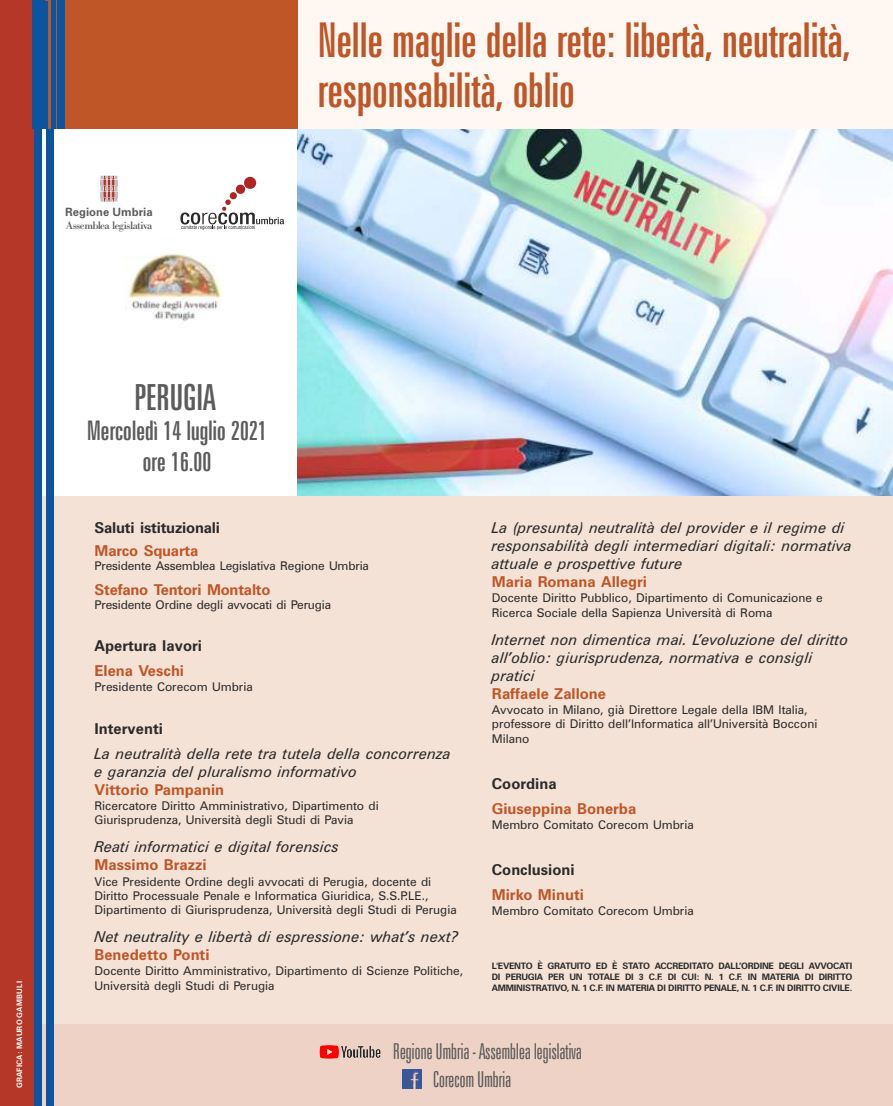
<style>
.page{position:relative;width:893px;height:1106px;background:#fff}
.page>*{position:absolute;margin:0;border:0;box-sizing:border-box;transform-origin:0 0}
.t1{font:extra-condensed 48px/49.9px "Zurich BT";letter-spacing:-.02em;color:#bf5627}
.t2{font:extra-condensed 36px "Zurich BT";letter-spacing:-.02em;color:#5b5b5b}
.t3{font:extra-condensed 27px/31.2px "Zurich BT";letter-spacing:-.02em;color:#5b5b5b;text-align:center}
.t4{font:300 extra-condensed 21.9px/28.3px "Zurich BT";letter-spacing:-.02em;color:#5b5b5b}
.t5{font:italic 15px/18px "Zurich BT";color:#2b2a29}
.t6{font:700 15px "Zurich BT";color:#bf5627}
.t7{font:700 15px "Zurich BT";color:#2b2a29}
.t8{font:12px/14.4px "Zurich BT";color:#2b2a29}
.t9{font:700 11.4px "Zurich BT";letter-spacing:.01em;color:#5b5b5b}
.t10{font:11.1px "Bodoni BT";letter-spacing:-.06em;color:#5b5b5b}
.t11{font:700 8.85px/10.6px "Zurich BT";letter-spacing:-.03em;color:#2b2a29;text-align:justify}
.t12{font:700 7.5px "Zurich BT";letter-spacing:.03em;color:#fefefe}
</style>
<div class="page">
<img style="left:298px;top:128px;width:595px;height:368px">
<div style="left:0;top:496px;width:893px;height:528px;background:#f4e2d7"></div>
<svg style="left:180px;top:176px;width:104px;height:54px"></svg>
<svg style="left:101px;top:176px;width:16px;height:26px"></svg>
<div style="left:0;top:1024px;width:893px;height:82px;background:#efd2c6"></div>
<img style="left:320px;top:1045px;width:61px;height:13px">
<img style="left:403px;top:1069px;width:18px;height:19px">
<div style="left:0;top:0;width:35px;height:1106px;background:#b53727"></div>
<div style="left:46px;top:1px;width:7px;height:1105px;background:#0b54a0"></div>
<div style="left:34px;top:0;width:7px;height:1106px;background:#0b54a0"></div>
<div style="left:298px;top:0;width:595px;height:128px;background:#fef7f2"></div>
<div style="left:32px;top:0;width:266px;height:128px;background:#bf5627"></div>
<hr style="left:43px;top:1px;width:4px;height:127px;background:#0b54a0">
<div style="left:32px;top:0;width:13px;height:128px;background:#0b54a0"></div>
<div style="left:51px;top:0;width:5px;height:128px;background:#0b54a0"></div>
<div style="left:57px;top:0;width:8px;height:128px;background:#0b54a0"></div>
<img style="left:124px;top:254px;width:99px;height:68px">
<p class="t9" style="left:65px;top:207px;width:89px">Regione Umbria</p>
<p class="t10" style="left:66px;top:220px;width:88px">Assemblea legislativa</p>
<h1 class="t1" style="left:317px;top:20px;width:535px">Nelle maglie della rete: libertà, neutralità, responsabilità, oblio</h1>
<p class="t12" style="left:16px;top:1088px;width:109px;rotate:-90deg">GRAFICA: MAURO GAMBULI</p>
<h2 class="t2" style="left:134px;top:382px;width:84px">PERUGIA</h2>
<h3 class="t3" style="left:87px;top:417px;width:182px">Mercoledì 14 luglio 2021 ore 16.00</h3>
<p class="t7" style="left:95px;top:522px;width:127px">Saluti istituzionali</p>
<p class="t6" style="left:95px;top:544px;width:105px">Marco Squarta</p>
<p class="t8" style="left:95px;top:559px;width:276px">Presidente Assemblea Legislativa Regione Umbria</p>
<p class="t6" style="left:95px;top:583px;width:177px">Stefano Tentori Montalto</p>
<p class="t8" style="left:95px;top:598px;width:238px">Presidente Ordine degli avvocati di Perugia</p>
<p class="t7" style="left:95px;top:639px;width:109px">Apertura lavori</p>
<p class="t6" style="left:95px;top:664px;width:91px">Elena Veschi</p>
<p class="t8" style="left:95px;top:681px;width:160px">Presidente Corecom Umbria</p>
<p class="t7" style="left:95px;top:722px;width:70px">Interventi</p>
<p class="t5" style="left:95px;top:746px;width:358px">La neutralità della rete tra tutela della concorrenza e garanzia del pluralismo informativo</p>
<p class="t6" style="left:95px;top:783px;width:131px">Vittorio Pampanin</p>
<p class="t8" style="left:95px;top:799px;width:286px">Ricercatore Diritto Amministrativo, Dipartimento di<br>Giurisprudenza, Università degli Studi di Pavia</p>
<p class="t5" style="left:95px;top:839px;width:246px">Reati informatici e digital forensics</p>
<p class="t6" style="left:95px;top:859px;width:114px">Massimo Brazzi</p>
<p class="t8" style="left:95px;top:875px;width:364px">Vice Presidente Ordine degli avvocati di Perugia, docente di<br>Diritto Processuale Penale e Informatica Giuridica, S.S.P.LE.,<br>Dipartimento di Giurisprudenza, Università degli Studi di Perugia</p>
<p class="t5" style="left:95px;top:929px;width:366px">Net neutrality e libertà di espressione: what’s next?</p>
<p class="t6" style="left:95px;top:949px;width:116px">Benedetto Ponti</p>
<p class="t8" style="left:95px;top:965px;width:370px">Docente Diritto Amministrativo, Dipartimento di Scienze Politiche,<br>Università degli Studi di Perugia</p>
<p class="t5" style="left:492px;top:520px;width:362px">La (presunta) neutralità del provider e il regime di responsabilità degli intermediari digitali: normativa attuale e prospettive future</p>
<p class="t6" style="left:492px;top:576px;width:157px">Maria Romana Allegri</p>
<p class="t8" style="left:492px;top:592px;width:333px">Docente Diritto Pubblico, Dipartimento di Comunicazione e<br>Ricerca Sociale della Sapienza Università di Roma</p>
<p class="t5" style="left:492px;top:632px;width:358px">Internet non dimentica mai. L’evoluzione del diritto all’oblio: giurisprudenza, normativa e consigli pratici</p>
<p class="t6" style="left:492px;top:687px;width:116px">Raffaele Zallone</p>
<p class="t8" style="left:492px;top:703px;width:327px">Avvocato in Milano, già Direttore Legale della IBM Italia, professore di Diritto dell’Informatica all’Università Bocconi<br>Milano</p>
<p class="t7" style="left:492px;top:777px;width:66px">Coordina</p>
<p class="t6" style="left:492px;top:802px;width:146px">Giuseppina Bonerba</p>
<p class="t8" style="left:492px;top:818px;width:203px">Membro Comitato Corecom Umbria</p>
<p class="t7" style="left:492px;top:863px;width:84px">Conclusioni</p>
<p class="t6" style="left:492px;top:889px;width:94px">Mirko Minuti</p>
<p class="t8" style="left:492px;top:905px;width:203px">Membro Comitato Corecom Umbria</p>
<p class="t11" style="left:492px;top:961px;width:362px">L'EVENTO È GRATUITO ED È STATO ACCREDITATO DALL’ORDINE DEGLI AVVOCATI DI PERUGIA PER UN TOTALE DI 3 C.F. DI CUI: N. 1 C.F. IN MATERIA DI DIRITTO AMMINISTRATIVO, N. 1 C.F. IN MATERIA DI DIRITTO PENALE, N. 1 C.F. IN DIRITTO CIVILE.</p>
<h3 class="t4" style="left:433px;top:1038px;width:151px;text-indent:-40px">Regione Umbria - Assemblea legislativa<br>Corecom Umbria</h3>
</div>
